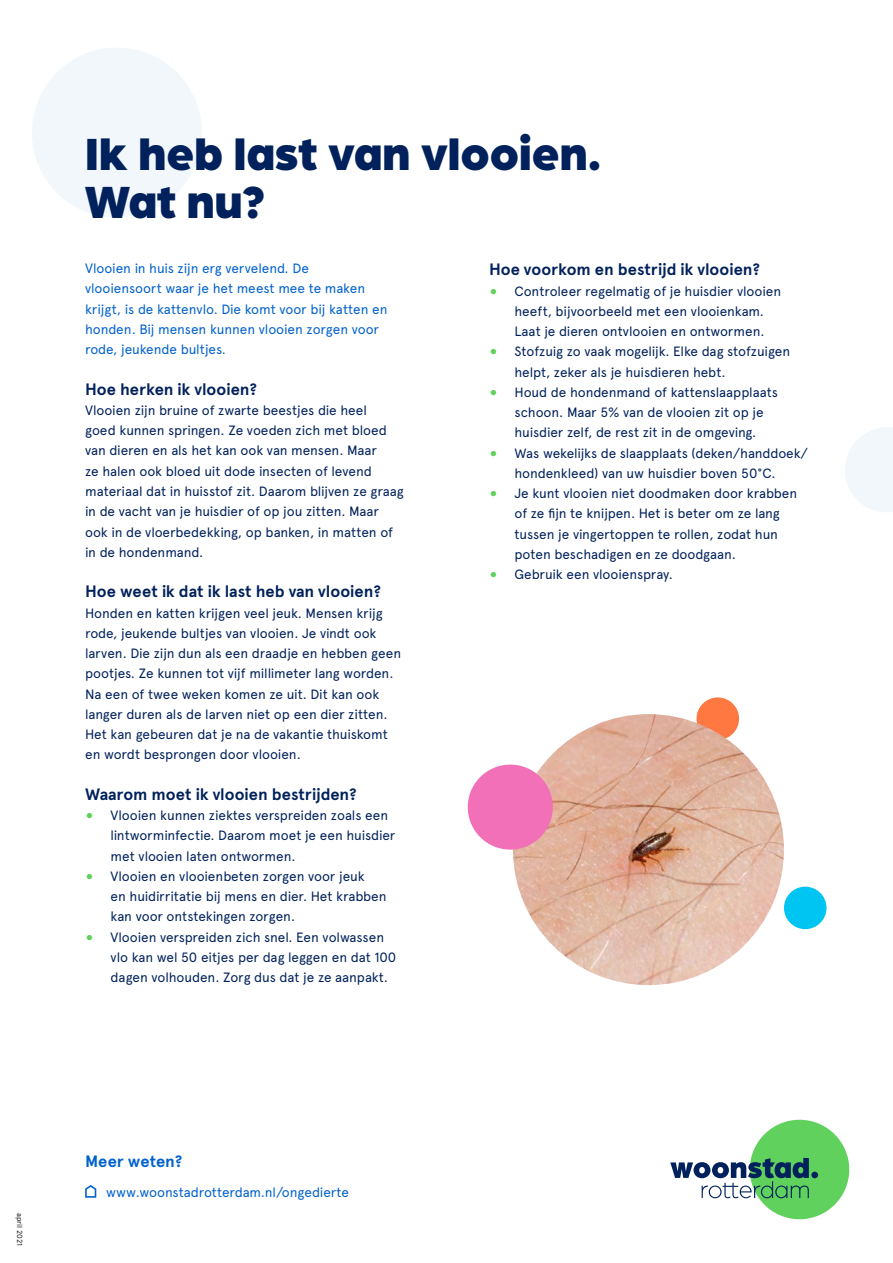
<style>
.page{position:relative;width:893px;height:1263px;background:#fff}
.page>*{position:absolute;margin:0;border:0;box-sizing:border-box;transform-origin:0 0}
.t1{font:900 48px/48px "Arboria";color:#00215b}
.t2{font:700 16.5px "Apercu Pro";letter-spacing:-.005em;color:#00215b}
.t3{font:700 16.5px "Apercu Pro";letter-spacing:-.005em;color:#0061cd}
.t4{font:13.5px/20.2px "Apercu Pro";letter-spacing:-.01em;color:#00215b}
.t5{font:13.5px/20.2px "Apercu Pro";letter-spacing:-.01em;color:#0061cd}
.t6{font:7.5px "Apercu Pro";letter-spacing:-.015em;color:#231f20}
.s1{font-weight:700;font-size:22.5px;color:#60d15d}
</style>
<div class="page">
<div style="left:696px;top:697px;width:43px;height:43px;background:#ff7842;border-radius:50%"></div>
<div style="left:32px;top:48px;width:170px;height:170px;background:#f2f7fc;border-radius:50%"></div>
<svg style="left:845px;top:428px;width:48px;height:84px"></svg>
<div style="left:750px;top:1120px;width:99px;height:99px;background:#60d15d;border-radius:50%"></div>
<div style="left:811px;top:1171px;width:7px;height:7px;background:#00215b;border-radius:50%"></div>
<svg style="left:670px;top:1158px;width:139px;height:40px"></svg>
<svg style="left:85px;top:1185px;width:11px;height:13px"></svg>
<img style="left:513px;top:714px;width:271px;height:271px;border-radius:135px">
<div style="left:784px;top:887px;width:42px;height:42px;background:#00c5f2;border-radius:50%"></div>
<div style="left:468px;top:764px;width:85px;height:86px;background:#f170b8;border-radius:50%"></div>
<h1 class="t1" style="left:85px;top:126px;width:518px">Ik heb last van vlooien.<br>Wat nu?</h1>
<p class="t5" style="left:85px;top:257px;width:304px">Vlooien in huis zijn erg vervelend. De vlooiensoort waar je het meest mee te maken krijgt, is de kattenvlo. Die komt voor bij katten en honden. Bij mensen kunnen vlooien zorgen voor rode, jeukende bultjes.</p>
<p class="t2" style="left:85px;top:376px;width:174px">Hoe herken ik vlooien?</p>
<p class="t4" style="left:85px;top:399px;width:320px">Vlooien zijn bruine of zwarte beestjes die heel<br>goed kunnen springen. Ze voeden zich met bloed van dieren en als het kan ook van mensen. Maar<br>ze halen ook bloed uit dode insecten of levend materiaal dat in huisstof zit. Daarom blijven ze graag in de vacht van je huisdier of op jou zitten. Maar ook in de vloerbedekking, op banken, in matten of in de hondenmand.</p>
<p class="t2" style="left:85px;top:579px;width:297px">Hoe weet ik dat ik last heb van vlooien?</p>
<p class="t4" style="left:85px;top:602px;width:318px">Honden en katten krijgen veel jeuk. Mensen krijg rode, jeukende bultjes van vlooien. Je vindt ook larven. Die zijn dun als een draadje en hebben geen pootjes. Ze kunnen tot vijf millimeter lang worden.<br>Na een of twee weken komen ze uit. Dit kan ook langer duren als de larven niet op een dier zitten.<br>Het kan gebeuren dat je na de vakantie thuiskomt en wordt besprongen door vlooien.</p>
<p class="t2" style="left:85px;top:781px;width:273px">Waarom moet ik vlooien bestrijden?</p>
<p class="t4" style="left:111px;top:804px;width:286px;text-indent:-26px"><span class="s1">•</span> Vlooien kunnen ziektes verspreiden zoals een lintworminfectie. Daarom moet je een huisdier met vlooien laten ontwormen.</p>
<p class="t4" style="left:111px;top:865px;width:277px;text-indent:-26px"><span class="s1">•</span> Vlooien en vlooienbeten zorgen voor jeuk<br>en huidirritatie bij mens en dier. Het krabben kan voor ontstekingen zorgen.</p>
<p class="t4" style="left:111px;top:926px;width:287px;text-indent:-26px"><span class="s1">•</span> Vlooien verspreiden zich snel. Een volwassen vlo kan wel 50 eitjes per dag leggen en dat 100 dagen volhouden. Zorg dus dat je ze aanpakt.</p>
<p class="t2" style="left:489px;top:257px;width:273px">Hoe voorkom en bestrijd ik vlooien?</p>
<p class="t4" style="left:514px;top:280px;width:268px;text-indent:-26px"><span class="s1">•</span> Controleer regelmatig of je huisdier vlooien heeft, bijvoorbeeld met een vlooienkam.<br>Laat je dieren ontvlooien en ontwormen.</p>
<p class="t4" style="left:514px;top:341px;width:277px;text-indent:-26px"><span class="s1">•</span> Stofzuig zo vaak mogelijk. Elke dag stofzuigen helpt, zeker als je huisdieren hebt.</p>
<p class="t4" style="left:514px;top:381px;width:265px;text-indent:-26px"><span class="s1">•</span> Houd de hondenmand of kattenslaapplaats schoon. Maar 5% van de vlooien zit op je huisdier zelf, de rest zit in de omgeving.</p>
<p class="t4" style="left:489px;top:442px;width:320px;text-align:center"><span class="s1">•</span> Was wekelijks de slaapplaats (deken/handdoek/ hondenkleed) van uw huisdier boven 50°C.</p>
<p class="t4" style="left:514px;top:482px;width:284px;text-indent:-26px"><span class="s1">•</span> Je kunt vlooien niet doodmaken door krabben of ze fijn te knijpen. Het is beter om ze lang tussen je vingertoppen te rollen, zodat hun poten beschadigen en ze doodgaan.</p>
<p class="t4" style="left:489px;top:563px;width:185px"><span class="s1">•</span> Gebruik een vlooienspray.</p>
<p class="t6" style="left:25px;top:1213px;width:34px;rotate:90deg">april 2021</p>
<p class="t3" style="left:85px;top:1149px;width:99px">Meer weten?</p>
<p class="t5" style="left:106px;top:1181px;width:244px">www.woonstadrotterdam.nl/ongedierte</p>
</div>
